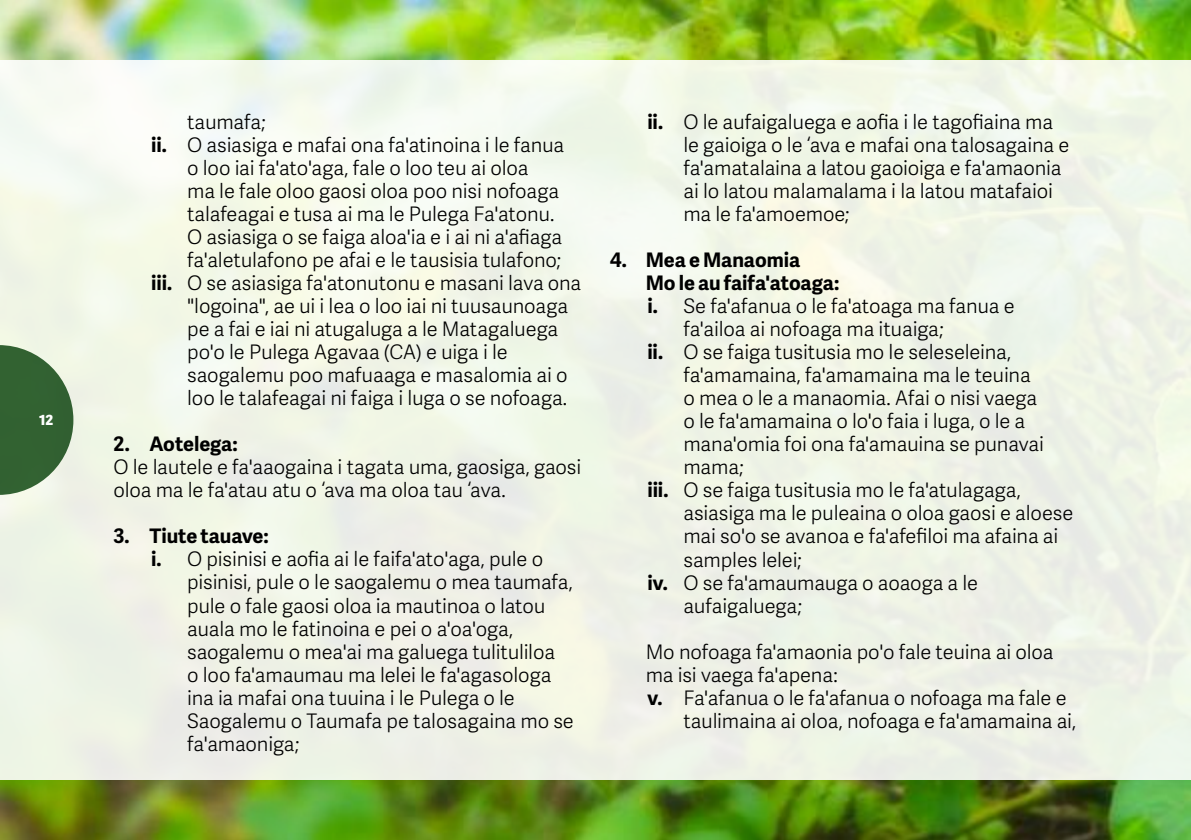
<style>
.page{position:relative;width:1191px;height:840px;background:#fff}
.page>*{position:absolute;margin:0;border:0;box-sizing:border-box;transform-origin:0 0}
.t1{font:300 20px/23px "Adelle Sans";letter-spacing:-.005em;color:#000}
.t2{font:700 20px "Adelle Sans";letter-spacing:-.005em;color:#000}
.t3{font:800 14px "Adelle Sans";color:#fff}
.s1{font-weight:700}
</style>
<div class="page">
<img style="left:0;top:0;width:1191px;height:839px">
<div style="left:0;top:60px;width:1191px;height:719px;background:linear-gradient(to right,#f2f6ea,#eff3e7)"></div>
<svg style="left:0;top:345px;width:73px;height:149px;background:#5a8057"></svg>
<p class="t3" style="left:39px;top:410px;width:16px">12</p>
<p class="t1" style="left:187px;top:110px;width:80px">taumafa;</p>
<p class="t1" style="left:151px;top:133px;width:415px"><span class="s1">ii.</span> O asiasiga e mafai ona fa'atinoina i le fanua</p>
<p class="t1" style="left:187px;top:156px;width:343px">o loo iai fa'ato'aga, fale o loo teu ai oloa</p>
<p class="t1" style="left:187px;top:179px;width:373px">ma le fale oloo gaosi oloa poo nisi nofoaga</p>
<p class="t1" style="left:187px;top:202px;width:369px">talafeagai e tusa ai ma le Pulega Fa'atonu.</p>
<p class="t1" style="left:187px;top:225px;width:376px">O asiasiga o se faiga aloa'ia e i ai ni a'afiaga</p>
<p class="t1" style="left:187px;top:248px;width:375px">fa'aletulafono pe afai e le tausisia tulafono;</p>
<p class="t1" style="left:151px;top:271px;width:432px"><span class="s1">iii.</span> O se asiasiga fa'atonutonu e masani lava ona</p>
<p class="t1" style="left:187px;top:294px;width:382px">"logoina", ae ui i lea o loo iai ni tuusaunoaga</p>
<p class="t1" style="left:187px;top:317px;width:373px">pe a fai e iai ni atugaluga a le Matagaluega</p>
<p class="t1" style="left:187px;top:340px;width:322px">po'o le Pulega Agavaa (CA) e uiga i le</p>
<p class="t1" style="left:187px;top:363px;width:382px">saogalemu poo mafuaaga e masalomia ai o</p>
<p class="t1" style="left:187px;top:386px;width:382px">loo le talafeagai ni faiga i luga o se nofoaga.</p>
<p class="t2" style="left:113px;top:429px;width:126px">2. Aotelega:</p>
<p class="t1" style="left:113px;top:455px;width:469px">O le lautele e fa'aaogaina i tagata uma, gaosiga, gaosi oloa ma le fa'atau atu o ‘ava ma oloa tau ‘ava.</p>
<p class="t2" style="left:113px;top:521px;width:157px">3. Tiute tauave:</p>
<p class="t1" style="left:151px;top:547px;width:393px"><span class="s1">i.</span> O pisinisi e aofia ai le faifa'ato'aga, pule o</p>
<p class="t1" style="left:187px;top:570px;width:387px">pisinisi, pule o le saogalemu o mea taumafa,</p>
<p class="t1" style="left:187px;top:593px;width:360px">pule o fale gaosi oloa ia mautinoa o latou</p>
<p class="t1" style="left:187px;top:616px;width:328px">auala mo le fatinoina e pei o a'oa'oga,</p>
<p class="t1" style="left:187px;top:639px;width:369px">saogalemu o mea'ai ma galuega tulituliloa</p>
<p class="t1" style="left:187px;top:662px;width:366px">o loo fa'amaumau ma lelei le fa'agasologa</p>
<p class="t1" style="left:187px;top:685px;width:329px">ina ia mafai ona tuuina i le Pulega o le</p>
<p class="t1" style="left:187px;top:708px;width:388px">Saogalemu o Taumafa pe talosagaina mo se</p>
<p class="t1" style="left:187px;top:731px;width:114px">fa'amaoniga;</p>
<p class="t1" style="left:683px;top:110px;width:387px;text-indent:-36px"><span class="s1">ii.</span> O le aufaigaluega e aofia i le tagofiaina ma le gaioiga o le ‘ava e mafai ona talosagaina e fa'amatalaina a latou gaoioiga e fa'amaonia ai lo latou malamalama i la latou matafaioi ma le fa'amoemoe;</p>
<p class="t2" style="left:609px;top:245px;width:192px">4. Mea e Manaomia</p>
<p class="t2" style="left:645px;top:268px;width:195px">Mo le au faifa'atoaga:</p>
<p class="t1" style="left:647px;top:294px;width:369px"><span class="s1">i.</span> Se fa'afanua o le fa'atoaga ma fanua e</p>
<p class="t1" style="left:683px;top:317px;width:262px">fa'ailoa ai nofoaga ma ituaiga;</p>
<p class="t1" style="left:647px;top:340px;width:365px"><span class="s1">ii.</span> O se faiga tusitusia mo le seleseleina,</p>
<p class="t1" style="left:683px;top:363px;width:349px">fa'amamaina, fa'amamaina ma le teuina</p>
<p class="t1" style="left:683px;top:386px;width:355px">o mea o le a manaomia. Afai o nisi vaega</p>
<p class="t1" style="left:683px;top:409px;width:343px">o le fa'amamaina o lo'o faia i luga, o le a</p>
<p class="t1" style="left:683px;top:432px;width:362px">mana'omia foi ona fa'amauina se punavai</p>
<p class="t1" style="left:683px;top:455px;width:62px">mama;</p>
<p class="t1" style="left:647px;top:478px;width:375px"><span class="s1">iii.</span> O se faiga tusitusia mo le fa'atulagaga,</p>
<p class="t1" style="left:683px;top:501px;width:391px">asiasiga ma le puleaina o oloa gaosi e aloese</p>
<p class="t1" style="left:683px;top:524px;width:376px">mai so'o se avanoa e fa'afefiloi ma afaina ai</p>
<p class="t1" style="left:683px;top:547px;width:120px">samples lelei;</p>
<p class="t1" style="left:647px;top:570px;width:332px"><span class="s1">iv.</span> O se fa'amaumauga o aoaoga a le</p>
<p class="t1" style="left:683px;top:593px;width:120px">aufaigaluega;</p>
<p class="t1" style="left:645px;top:639px;width:409px">Mo nofoaga fa'amaonia po'o fale teuina ai oloa</p>
<p class="t1" style="left:645px;top:662px;width:193px">ma isi vaega fa'apena:</p>
<p class="t1" style="left:647px;top:685px;width:421px"><span class="s1">v.</span> Fa'afanua o le fa'afanua o nofoaga ma fale e</p>
<p class="t1" style="left:683px;top:708px;width:394px">taulimaina ai oloa, nofoaga e fa'amamaina ai,</p>
</div>
